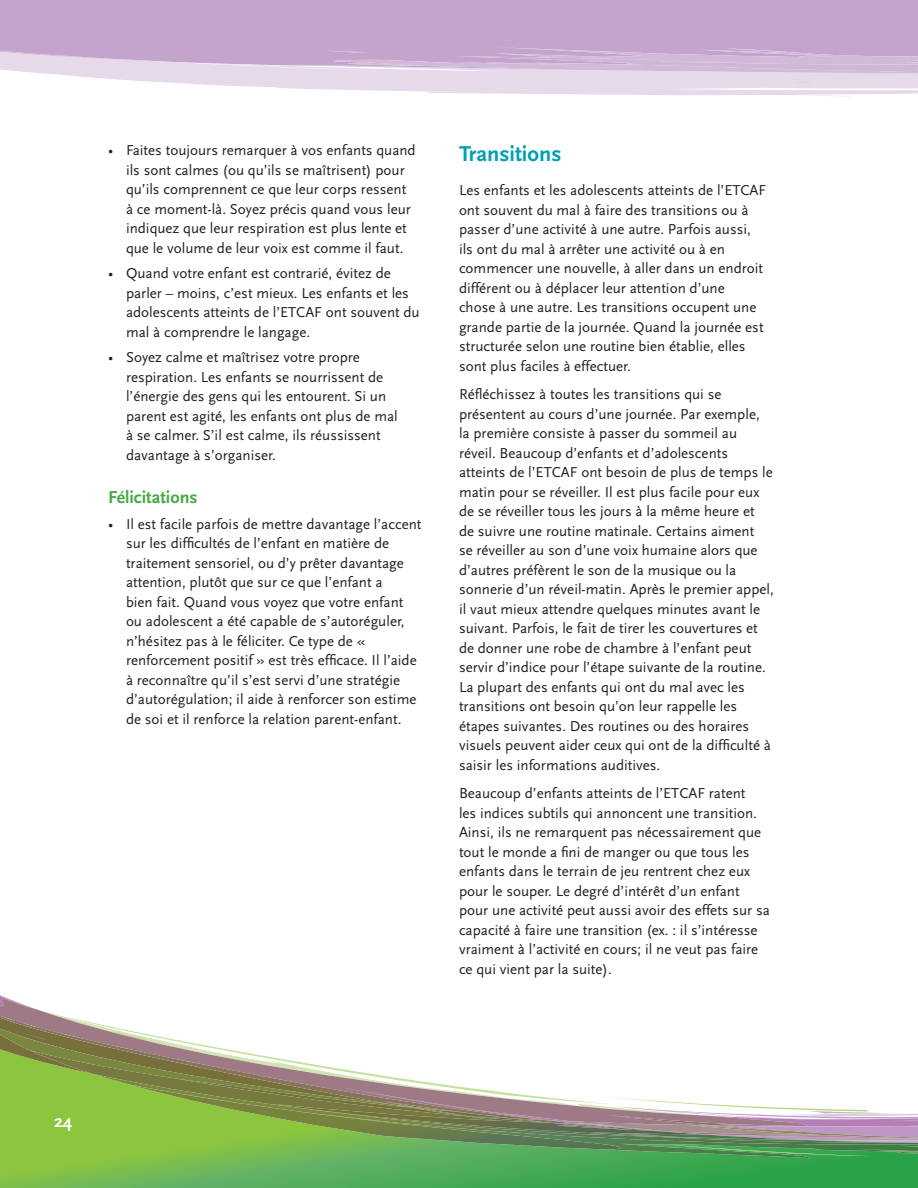
<style>
.page{position:relative;width:918px;height:1188px;background:#fff}
.page>*{position:absolute;margin:0;border:0;box-sizing:border-box;transform-origin:0 0}
.t1{font:700 22.5px "Scala Sans";color:#00a0b0}
.t2{font:700 18px "Scala Sans";color:#44aa42}
.t3{font:700 18px "Scala Sans";color:#fff}
.t4{font:15px/19.5px "Scala Sans";color:#231f20}
</style>
<div class="page">
<div style="left:0;top:0;width:918px;height:45px;background:#c4a4cc"></div>
<svg style="left:0;top:35px;width:763px;height:58px;background:#d7c3dd"></svg>
<svg style="left:454px;top:45px;width:464px;height:52px;background:#dac7e0"></svg>
<svg style="left:0;top:1163px;width:918px;height:25px;background:#4ead52"></svg>
<svg style="left:0;top:995px;width:918px;height:168px"></svg>
<p class="t4" style="left:126px;top:141px;width:291px;text-indent:-18px">• Faites toujours remarquer à vos enfants quand ils sont calmes (ou qu’ils se maîtrisent) pour qu’ils comprennent ce que leur corps ressent à ce moment-là. Soyez précis quand vous leur indiquez que leur respiration est plus lente et que le volume de leur voix est comme il faut.</p>
<p class="t4" style="left:126px;top:264px;width:295px;text-indent:-18px">• Quand votre enfant est contrarié, évitez de parler – moins, c’est mieux. Les enfants et les adolescents atteints de l’ETCAF ont souvent du mal à comprendre le langage.</p>
<p class="t4" style="left:126px;top:348px;width:273px;text-indent:-18px">• Soyez calme et maîtrisez votre propre respiration. Les enfants se nourrissent de l’énergie des gens qui les entourent. Si un parent est agité, les enfants ont plus de mal à se calmer. S’il est calme, ils réussissent davantage à s’organiser.</p>
<p class="t2" style="left:108px;top:488px;width:91px">Félicitations</p>
<p class="t4" style="left:126px;top:514px;width:297px;text-indent:-18px">• Il est facile parfois de mettre davantage l’accent sur les difficultés de l’enfant en matière de traitement sensoriel, ou d’y prêter davantage attention, plutôt que sur ce que l’enfant a<br>bien fait. Quand vous voyez que votre enfant ou adolescent a été capable de s’autoréguler, n’hésitez pas à le féliciter. Ce type de « renforcement positif » est très efficace. Il l’aide à reconnaître qu’il s’est servi d’une stratégie d’autorégulation; il aide à renforcer son estime de soi et il renforce la relation parent-enfant.</p>
<h1 class="t1" style="left:459px;top:141px;width:104px">Transitions</h1>
<p class="t4" style="left:459px;top:181px;width:309px">Les enfants et les adolescents atteints de l’ETCAF ont souvent du mal à faire des transitions ou à passer d’une activité à une autre. Parfois aussi, ils ont du mal à arrêter une activité ou à en commencer une nouvelle, à aller dans un endroit différent ou à déplacer leur attention d’une<br>chose à une autre. Les transitions occupent une grande partie de la journée. Quand la journée est structurée selon une routine bien établie, elles sont plus faciles à effectuer.</p>
<p class="t4" style="left:459px;top:385px;width:316px">Réfléchissez à toutes les transitions qui se présentent au cours d’une journée. Par exemple, la première consiste à passer du sommeil au réveil. Beaucoup d’enfants et d’adolescents atteints de l’ETCAF ont besoin de plus de temps le matin pour se réveiller. Il est plus facile pour eux de se réveiller tous les jours à la même heure et<br>de suivre une routine matinale. Certains aiment<br>se réveiller au son d’une voix humaine alors que d’autres préfèrent le son de la musique ou la sonnerie d’un réveil-matin. Après le premier appel, il vaut mieux attendre quelques minutes avant le suivant. Parfois, le fait de tirer les couvertures et de donner une robe de chambre à l’enfant peut servir d’indice pour l’étape suivante de la routine.<br>La plupart des enfants qui ont du mal avec les transitions ont besoin qu’on leur rappelle les étapes suivantes. Des routines ou des horaires visuels peuvent aider ceux qui ont de la difficulté à saisir les informations auditives.</p>
<p class="t4" style="left:459px;top:784px;width:312px">Beaucoup d’enfants atteints de l’ETCAF ratent<br>les indices subtils qui annoncent une transition.<br>Ainsi, ils ne remarquent pas nécessairement que tout le monde a fini de manger ou que tous les enfants dans le terrain de jeu rentrent chez eux pour le souper. Le degré d’intérêt d’un enfant pour une activité peut aussi avoir des effets sur sa capacité à faire une transition (ex. : il s’intéresse vraiment à l’activité en cours; il ne veut pas faire ce qui vient par la suite).</p>
<p class="t3" style="left:54px;top:1111px;width:20px">24</p>
</div>
